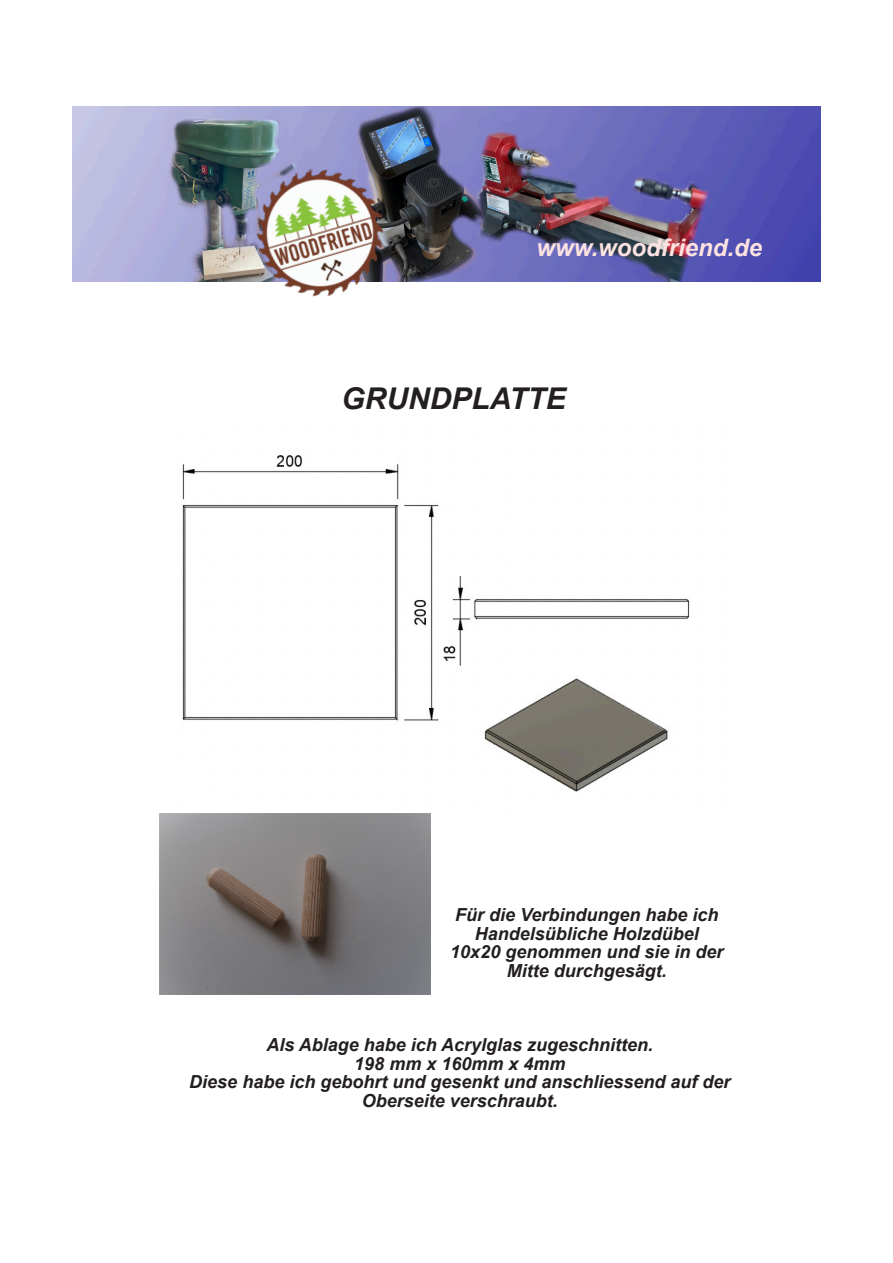
<style>
.page{position:relative;width:893px;height:1263px;background:#fff}
.page>*{position:absolute;margin:0;border:0;box-sizing:border-box;transform-origin:0 0}
.t1{font:italic 700 30px "Arial";color:#231f20}
.t2{font:italic 700 24px "Arial";color:#fce2e1}
.t3{font:italic 700 18px/18.6px "Arial";color:#231f20;text-align:center}
</style>
<div class="page">
<img style="left:167px;top:455px;width:523px;height:364px">
<img style="left:160px;top:814px;width:270px;height:180px">
<img style="left:73px;top:106px;width:747px;height:175px">
<img style="left:242px;top:154px;width:158px;height:143px">
<h2 class="t2" style="left:536px;top:238px;width:227px">www.woodfriend.de</h2>
<h1 class="t1" style="left:341px;top:387px;width:226px">GRUNDPLATTE</h1>
<p class="t3" style="left:450px;top:907px;width:275px">Für die Verbindungen habe ich<br>Handelsübliche Holzdübel<br>10x20 genommen und sie in der<br>Mitte durchgesägt.</p>
<p class="t3" style="left:189px;top:1037px;width:543px">Als Ablage habe ich Acrylglas zugeschnitten.<br>198 mm x 160mm x 4mm<br>Diese habe ich gebohrt und gesenkt und anschliessend auf der Oberseite verschraubt.</p>
</div>
